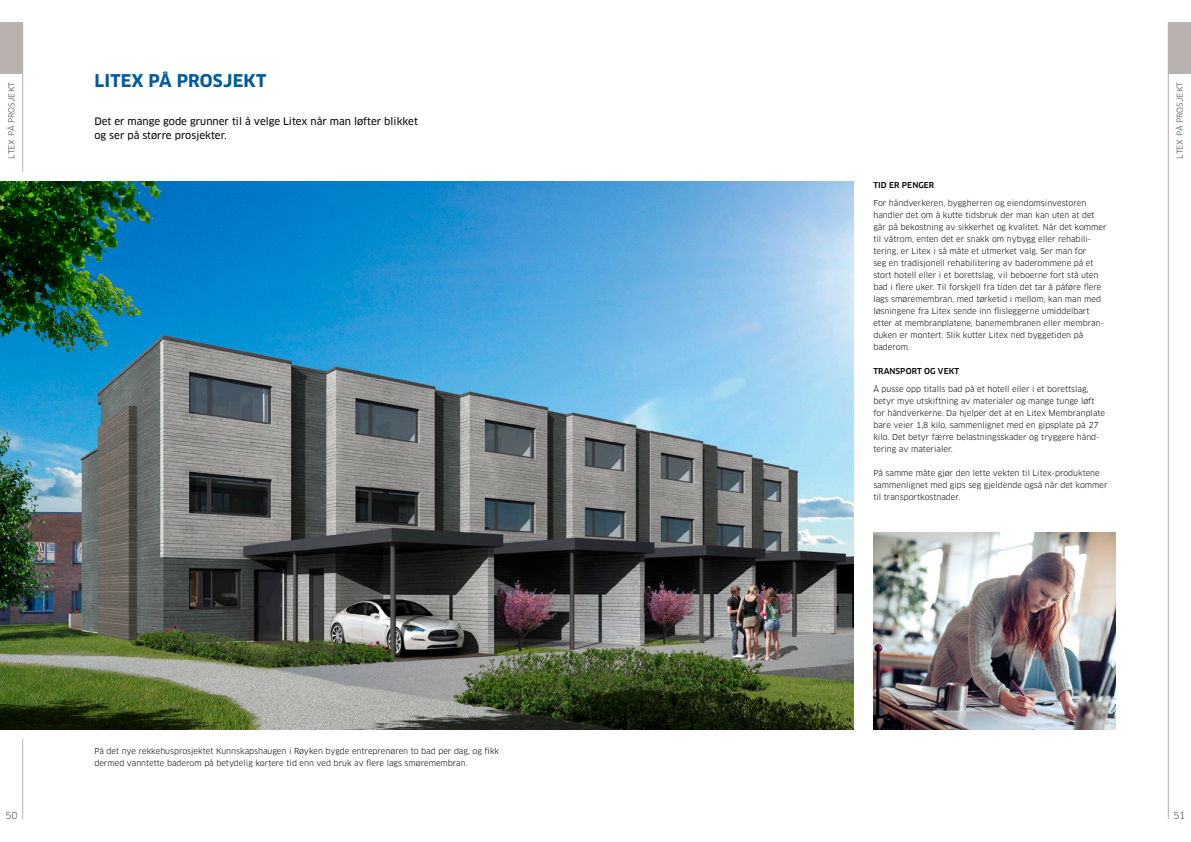
<style>
.page{position:relative;width:1191px;height:842px;background:#fff}
.page>*{position:absolute;margin:0;border:0;box-sizing:border-box;transform-origin:0 0}
.t1{font:700 17.2px "Clan OT";letter-spacing:.01em;color:#005b9c}
.t2{font:10px "Clan OT News";color:#000}
.t3{font:9.5px "Clan OT";color:#4a4a49}
.t4{font:8px/12px "Clan OT";color:#000}
.t5{font:8px "Clan OT";letter-spacing:.01em;color:#4a4a49}
.t6{font:500 8px "Clan OT";letter-spacing:.01em;color:#000}
</style>
<div class="page">
<img style="left:0;top:181px;width:853px;height:548px">
<img style="left:873px;top:533px;width:242px;height:196px">
<hr style="left:1168px;top:23px;width:1px;height:796px;background:#b9b1ae">
<div style="left:1168px;top:23px;width:23px;height:51px;background:#b9b1ae"></div>
<hr style="left:22px;top:739px;width:1px;height:80px;background:#b9b1ae">
<div style="left:0;top:23px;width:23px;height:51px;background:#b9b1ae"></div>
<hr style="left:22px;top:23px;width:1px;height:148px;background:#b9b1ae">
<p class="t1" style="left:94px;top:71px;width:173px">LITEX PÅ PROSJEKT</p>
<p class="t5" style="left:7px;top:159px;width:78px;rotate:-90deg">LTEX PÅ PROSJEKT</p>
<p class="t5" style="left:1175px;top:159px;width:78px;rotate:-90deg">LTEX PÅ PROSJEKT</p>
<p class="t2" style="left:94px;top:115px;width:325px">Det er mange gode grunner til å velge Litex når man løfter blikket</p>
<p class="t2" style="left:94px;top:130px;width:134px">og ser på større prosjekter.</p>
<p class="t4" style="left:94px;top:745px;width:406px">På det nye rekkehusprosjektet Kunnskapshaugen i Røyken bygde entreprenøren to bad per dag, og fikk dermed vanntette baderom på betydelig kortere tid enn ved bruk av flere lags smøremembran.</p>
<p class="t6" style="left:873px;top:180px;width:62px">TID ER PENGER</p>
<p class="t4" style="left:873px;top:197px;width:214px">For håndverkeren, byggherren og eiendomsinvestoren</p>
<p class="t4" style="left:873px;top:209px;width:223px">handler det om å kutte tidsbruk der man kan uten at det</p>
<p class="t4" style="left:873px;top:221px;width:235px">går på bekostning av sikkerhet og kvalitet. Når det kommer til våtrom, enten det er snakk om nybygg eller rehabili-</p>
<p class="t4" style="left:873px;top:245px;width:214px">tering, er Litex i så måte et utmerket valg. Ser man for</p>
<p class="t4" style="left:873px;top:257px;width:222px">seg en tradisjonell rehabilitering av baderommene på et</p>
<p class="t4" style="left:873px;top:269px;width:226px">stort hotell eller i et borettslag, vil beboerne fort stå uten</p>
<p class="t4" style="left:873px;top:281px;width:230px;text-align:justify">bad i flere uker. Til forskjell fra tiden det tar å påføre flere lags smøremembran, med tørketid i mellom, kan man med løsningene fra Litex sende inn flisleggerne umiddelbart</p>
<p class="t4" style="left:873px;top:317px;width:232px">etter at membranplatene, banemembranen eller membran-</p>
<p class="t4" style="left:873px;top:329px;width:211px">duken er montert. Slik kutter Litex ned byggetiden på</p>
<p class="t4" style="left:873px;top:341px;width:38px">baderom.</p>
<p class="t6" style="left:873px;top:366px;width:87px">TRANSPORT OG VEKT</p>
<p class="t4" style="left:873px;top:383px;width:217px">Å pusse opp titalls bad på et hotell eller i et borettslag,</p>
<p class="t4" style="left:873px;top:395px;width:223px">betyr mye utskiftning av materialer og mange tunge løft</p>
<p class="t4" style="left:873px;top:407px;width:233px">for håndverkerne. Da hjelper det at en Litex Membranplate bare veier 1,8 kilo, sammenlignet med en gipsplate på 27 kilo. Det betyr færre belastningsskader og tryggere hånd-</p>
<p class="t4" style="left:873px;top:443px;width:81px">tering av materialer.</p>
<p class="t4" style="left:873px;top:467px;width:236px">På samme måte gjør den lette vekten til Litex-produktene sammenlignet med gips seg gjeldende også når det kommer til transportkostnader.</p>
<p class="t3" style="left:6px;top:810px;width:14px">50</p>
<p class="t3" style="left:1173px;top:810px;width:14px">51</p>
</div>
